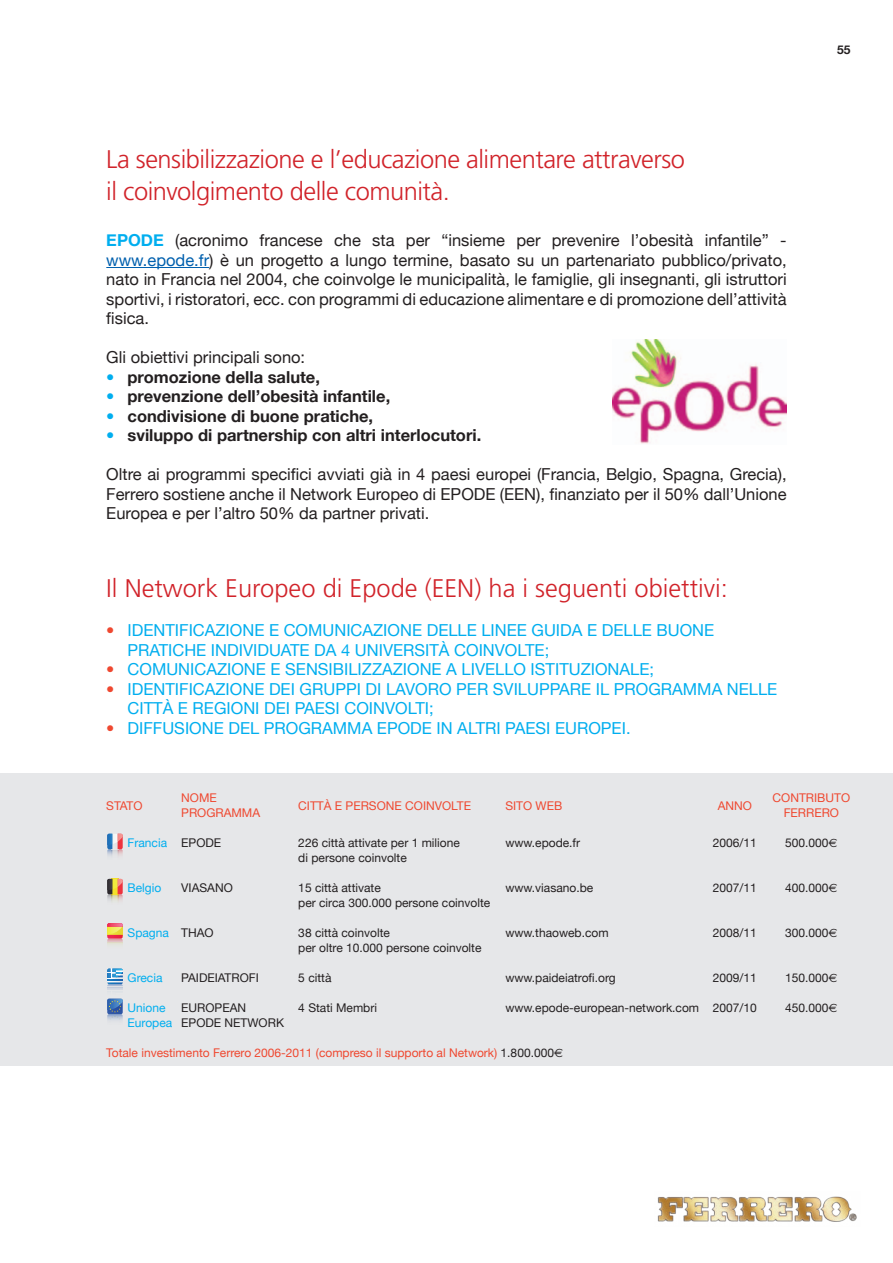
<style>
.page{position:relative;width:893px;height:1263px;background:#fff}
.page>*{position:absolute;margin:0;border:0;box-sizing:border-box;transform-origin:0 0}
.t1{font:300 25.5px/32.1px "Frutiger";letter-spacing:-.02em;color:#d1232a}
.t2{font:300 25.5px "Frutiger";color:#d1232a}
.t3{font:16.5px/19.5px "Helvetica Neue";color:#231f20;text-align:justify}
.t4{font:16.5px/19.5px "Helvetica Neue";color:#00aeef}
.t5{font:700 16.5px "Helvetica Neue";color:#231f20}
.t6{font:700 16.5px "Helvetica Neue";color:#00aeef}
.t7{font:12px "Helvetica Neue";color:#231f20}
.t8{font:12px "Helvetica Neue";color:#ef4830}
.t9{font:12px "Helvetica Neue";color:#00aeef}
.t10{font:700 12px "Helvetica Neue";color:#231f20}
.s1{color:#0160ae}
.s2{font-weight:400;color:#00aeef}
.s3{color:#00aeef}
.s4{font-weight:700;color:#ef4830}
.s5{color:#231f20}
.s6{font-family:"Euro Sans"}
.s7{font-family:"Euro Sans";color:#231f20}
</style>
<div class="page">
<img style="left:657px;top:1196px;width:200px;height:26px">
<img style="left:612px;top:340px;width:175px;height:104px">
<hr style="left:106px;top:267px;width:103px;height:1px;background:#0160ae">
<div style="left:1px;top:773px;width:892px;height:292px;background:#e6e7e9"></div>
<svg style="left:107px;top:879px;width:16px;height:23px"></svg>
<svg style="left:107px;top:834px;width:16px;height:22px"></svg>
<svg style="left:107px;top:942px;width:16px;height:3px"></svg>
<svg style="left:107px;top:923px;width:16px;height:19px"></svg>
<svg style="left:107px;top:968px;width:16px;height:52px"></svg>
<p class="t1" style="left:106px;top:143px;width:580px">La sensibilizzazione e l’educazione alimentare attraverso il coinvolgimento delle comunità.</p>
<p class="t3" style="left:106px;top:230px;width:682px;text-indent:69px">(acronimo francese che sta per “insieme per prevenire l’obesità infantile” - <span class="s1">www.epode.fr</span>) è un progetto a lungo termine, basato su un partenariato pubblico/privato, nato in Francia nel 2004, che coinvolge le municipalità, le famiglie, gli insegnanti, gli istruttori sportivi, i ristoratori, ecc. con programmi di educazione alimentare e di promozione dell’attività fisica.</p>
<p class="t3" style="left:106px;top:347px;width:200px">Gli obiettivi principali sono:</p>
<p class="t5" style="left:106px;top:367px;width:215px"><span class="s2">•</span> promozione della salute,</p>
<p class="t5" style="left:106px;top:386px;width:285px"><span class="s3">•</span> prevenzione dell’obesità infantile,</p>
<p class="t5" style="left:106px;top:406px;width:268px"><span class="s3">•</span> condivisione di buone pratiche,</p>
<p class="t5" style="left:106px;top:425px;width:376px"><span class="s3">•</span> sviluppo di partnership con altri interlocutori.</p>
<p class="t3" style="left:106px;top:465px;width:682px">Oltre ai programmi specifici avviati già in 4 paesi europei (Francia, Belgio, Spagna, Grecia),<br>Ferrero sostiene anche il Network Europeo di EPODE</p>
<p class="t6" style="left:106px;top:230px;width:13px">EPODE</p>
<p class="t3" style="left:500px;top:484px;width:16px">(EEN</p>
<p class="t3" style="left:536px;top:484px;width:252px">), finanziato per il 50% dall’Unione</p>
<p class="t3" style="left:106px;top:504px;width:325px">Europea e per l’altro 50% da partner privati.</p>
<p class="t2" style="left:106px;top:574px;width:623px">Il Network Europeo di Epode (EEN) ha i seguenti obiettivi:</p>
<p class="t4" style="left:128px;top:620px;width:588px;text-indent:-21px"><span class="s4">•</span> I dentificazione e comunicazione delle linee guida e delle buone pratich e individuate da 4 università coinvolte;</p>
<p class="t4" style="left:106px;top:659px;width:549px"><span class="s4">•</span> comunicazione e sensibilizzazione a livello istituzionale;</p>
<p class="t4" style="left:128px;top:679px;width:651px;text-indent:-21px"><span class="s4">•</span> identificazione deI gruppi di lavoro per sviluppare il programma nelle città e reg ioni dei Paesi coinvolti;</p>
<p class="t4" style="left:106px;top:718px;width:283px"><span class="s4">•</span> diffusione del programma EPODE</p>
<p class="t4" style="left:437px;top:718px;width:196px">in altri Paesi europei.</p>
<p class="t10" style="left:837px;top:43px;width:15px">55</p>
<p class="t8" style="left:181px;top:791px;width:37px">nome</p>
<p class="t8" style="left:773px;top:791px;width:79px">contributo</p>
<p class="t8" style="left:298px;top:798px;width:174px">città e persone coinvolte</p>
<p class="t8" style="left:505px;top:798px;width:58px">sito web</p>
<p class="t8" style="left:718px;top:798px;width:36px">anno</p>
<p class="t8" style="left:106px;top:798px;width:38px">Stato</p>
<p class="t8" style="left:181px;top:806px;width:80px">prog ramma</p>
<p class="t8" style="left:784px;top:806px;width:57px">Ferrero</p>
<p class="t9" style="left:128px;top:836px;width:62px">Francia <span class="s5">EPODE</span></p>
<p class="t7" style="left:298px;top:836px;width:163px">226 città attivate per 1 milione</p>
<p class="t7" style="left:505px;top:836px;width:76px">www.epode.fr</p>
<p class="t7" style="left:713px;top:836px;width:46px">2006/11</p>
<p class="t7" style="left:785px;top:836px;width:54px">500.000<span class="s6">€</span></p>
<p class="t7" style="left:298px;top:851px;width:110px">di persone coinvolte</p>
<p class="t9" style="left:128px;top:881px;width:35px">Belgio</p>
<p class="t7" style="left:181px;top:881px;width:8px">VIASANO</p>
<p class="t7" style="left:298px;top:881px;width:84px">15 città attivate</p>
<p class="t7" style="left:505px;top:881px;width:89px">www.viasano.be</p>
<p class="t7" style="left:713px;top:881px;width:46px">2007/11</p>
<p class="t7" style="left:785px;top:881px;width:54px">400.000<span class="s6">€</span></p>
<p class="t7" style="left:298px;top:896px;width:194px">per circa 300.000 persone coinvolte</p>
<p class="t9" style="left:128px;top:926px;width:76px">Spagna <span class="s5">THAO</span></p>
<p class="t7" style="left:298px;top:926px;width:93px">38 città coinvolte</p>
<p class="t7" style="left:505px;top:926px;width:105px">www.thaoweb.com</p>
<p class="t7" style="left:713px;top:926px;width:46px">2008/11</p>
<p class="t7" style="left:785px;top:926px;width:54px">300.000<span class="s6">€</span></p>
<p class="t7" style="left:298px;top:941px;width:185px">per oltre 10.000 persone coinvolte</p>
<p class="t9" style="left:128px;top:971px;width:36px">Grecia</p>
<p class="t7" style="left:181px;top:971px;width:8px">PAIDEIATRO</p>
<p class="t7" style="left:249px;top:971px;width:9px">FI</p>
<p class="t7" style="left:298px;top:971px;width:35px">5 città</p>
<p class="t7" style="left:505px;top:971px;width:112px">www.paideiatrofi.org</p>
<p class="t7" style="left:713px;top:971px;width:46px">2009/11</p>
<p class="t7" style="left:785px;top:971px;width:54px">150.000<span class="s6">€</span></p>
<p class="t9" style="left:128px;top:1001px;width:40px">Unione</p>
<p class="t7" style="left:181px;top:1001px;width:66px">European</p>
<p class="t7" style="left:298px;top:1001px;width:80px">4 Stati Membri</p>
<p class="t7" style="left:505px;top:1001px;width:253px">www.epode-european-network.com 2007/10</p>
<p class="t7" style="left:785px;top:1001px;width:54px">450.000<span class="s6">€</span></p>
<p class="t9" style="left:128px;top:1016px;width:54px">Europea <span class="s5">EPODE</span></p>
<p class="t7" style="left:225px;top:1016px;width:59px">Network</p>
<p class="t8" style="left:106px;top:1046px;width:458px">Totale investimento Ferrero 2006-2011 (compreso il supporto al Network) <span class="s5">1.800.000</span><span class="s7">€</span></p>
</div>
